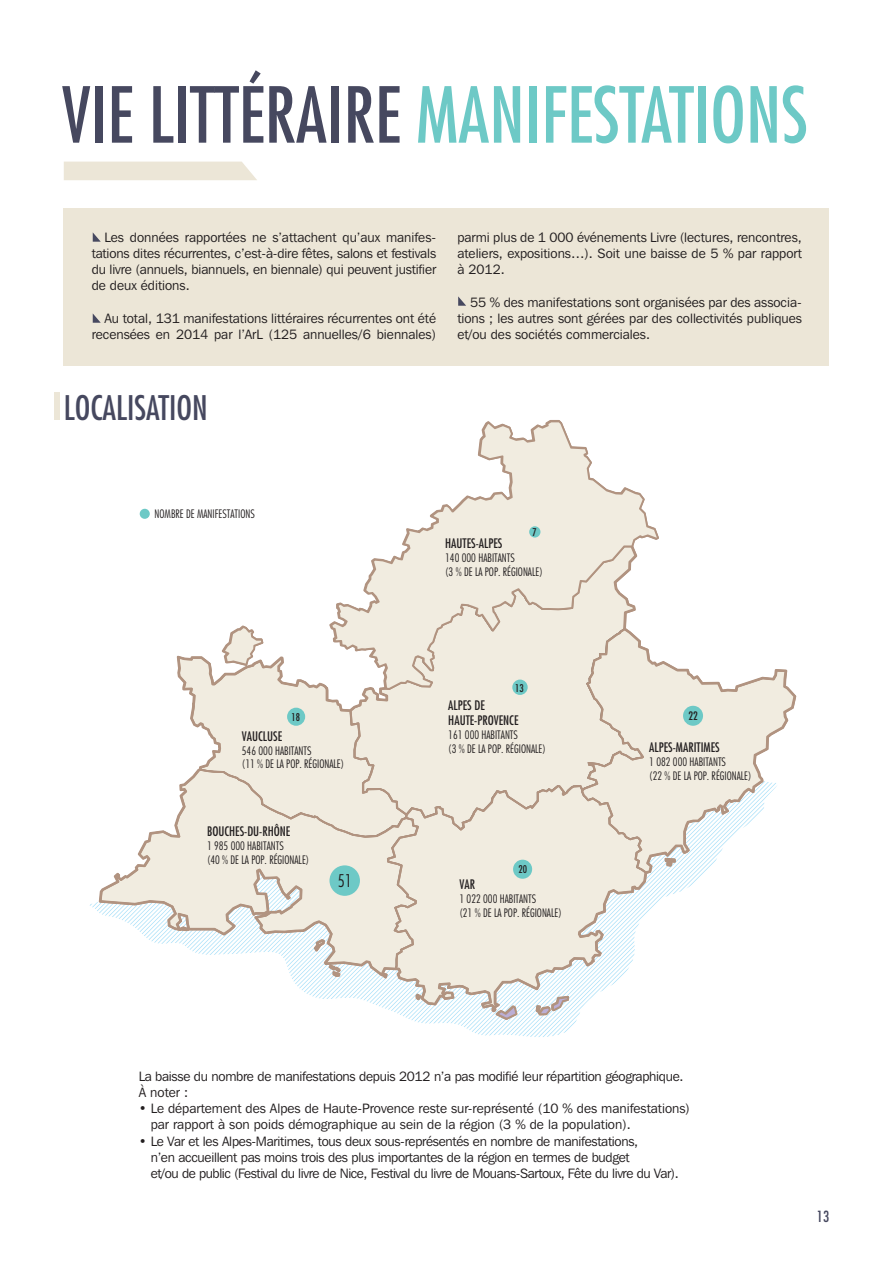
<style>
.page{position:relative;width:893px;height:1263px;background:#fff}
.page>*{position:absolute;margin:0;border:0;box-sizing:border-box;transform-origin:0 0}
.t1{font:condensed 75px "Futura Std";color:#6dc9c6}
.t2{font:condensed 33px "Futura Std";color:#46485f}
.t3{font:300 condensed 17.1px "Futura Std";color:#231f20}
.t4{font:condensed 15px "Futura Std";color:#46485f}
.t5{font:13.5px/16.2px "Franklin Gothic IT Cby BT";color:#231f20;text-align:justify}
.t6{font:13.5px/16.2px "Franklin Gothic IT Cby BT";letter-spacing:-.02em;color:#231f20}
.t7{font:condensed 12.9px/15.5px "Futura Std";color:#231f20}
.t8{font:300 condensed 11.4px/13.6px "Futura Std";color:#231f20}
.t9{font:condensed 11.4px "Futura Std";color:#231f20}
.t10{font:condensed 10.5px "Futura Std";color:#231f20}
.s1{color:#46485f}
</style>
<div class="page">
<div style="left:64px;top:208px;width:765px;height:157px;background:#ece6d7"></div>
<svg style="left:93px;top:233px;width:8px;height:9px"></svg>
<svg style="left:93px;top:314px;width:8px;height:9px"></svg>
<svg style="left:458px;top:296px;width:8px;height:10px"></svg>
<div style="left:64px;top:162px;width:193px;height:18px;background:#ece6d7"></div>
<svg style="left:330px;top:420px;width:329px;height:206px;fill:#f1ece0"></svg>
<svg style="left:741px;top:669px;width:55px;height:159px"></svg>
<svg style="left:89px;top:626px;width:652px;height:411px"></svg>
<div style="left:140px;top:509px;width:10px;height:10px;background:#6dc9c6;border-radius:50%"></div>
<div style="left:329px;top:865px;width:31px;height:31px;background:#6dc9c6;border-radius:50%"></div>
<div style="left:287px;top:708px;width:18px;height:18px;background:#6dc9c6;border-radius:50%"></div>
<div style="left:513px;top:860px;width:19px;height:19px;background:#6dc9c6;border-radius:50%"></div>
<div style="left:512px;top:679px;width:16px;height:16px;background:#6dc9c6;border-radius:50%"></div>
<div style="left:529px;top:526px;width:11px;height:11px;background:#6dc9c6;border-radius:50%"></div>
<div style="left:683px;top:706px;width:20px;height:20px;background:#6dc9c6;border-radius:50%"></div>
<div style="left:55px;top:392px;width:5px;height:28px;background:#ece6d7"></div>
<h1 class="t1" style="left:62px;top:70px;width:748px"><span class="s1">VIE LITTÉRAIRE</span> MANIFESTATIONS</h1>
<p class="t5" style="left:92px;top:229px;width:346px;text-indent:13px">Les données rapportées ne s’attachent qu’aux manifes&shy;tations dites récurrentes, c’est-à-dire fêtes, salons et festivals du livre (annuels, biannuels, en biennale) qui peuvent justifier de deux éditions.</p>
<p class="t5" style="left:92px;top:310px;width:346px;text-align:right">Au total, 131 manifestations littéraires récurrentes ont été recensées en 2014 par l’ArL (125 annuelles/6 biennales)</p>
<p class="t5" style="left:457px;top:229px;width:346px">parmi plus de 1 000 événements Livre (lectures, rencontres, ateliers, expositions…). Soit une baisse de 5 % par rapport à 2012.</p>
<p class="t5" style="left:457px;top:294px;width:346px;text-indent:13px">55 % des manifestations sont organisées par des associa&shy;tions ; les autres sont gérées par des collectivités publiques et/ou des sociétés commerciales.</p>
<h2 class="t2" style="left:64px;top:388px;width:146px">LOCALISATION</h2>
<p class="t8" style="left:155px;top:507px;width:102px">NOMBRE DE MANIFESTATIONS</p>
<p class="t10" style="left:533px;top:526px;width:6px">7</p>
<p class="t7" style="left:445px;top:536px;width:59px">HAUTES-ALPES</p>
<p class="t8" style="left:445px;top:551px;width:99px">140 000 HABITANTS<br>(3 % DE LA POP. RÉGIONALE)</p>
<p class="t10" style="left:292px;top:711px;width:10px">18</p>
<p class="t7" style="left:242px;top:728px;width:42px">VAUCLUSE</p>
<p class="t8" style="left:242px;top:743px;width:104px">546 000 HABITANTS<br>(11 % DE LA POP. RÉGIONALE)</p>
<p class="t7" style="left:207px;top:824px;width:85px">BOUCHES-DU-RHÔNE</p>
<p class="t8" style="left:207px;top:839px;width:104px">1 985 000 HABITANTS<br>(40 % DE LA POP. RÉGIONALE)</p>
<p class="t3" style="left:338px;top:871px;width:16px">51</p>
<p class="t10" style="left:515px;top:682px;width:10px">13</p>
<p class="t7" style="left:448px;top:697px;width:72px">ALPES DE<br>HAUTE-PROVENCE</p>
<p class="t8" style="left:448px;top:728px;width:99px">161 000 HABITANTS<br>(3 % DE LA POP. RÉGIONALE)</p>
<p class="t10" style="left:518px;top:863px;width:10px">20</p>
<p class="t7" style="left:459px;top:877px;width:17px">VAR</p>
<p class="t8" style="left:459px;top:892px;width:104px">1 022 000 HABITANTS<br>(21 % DE LA POP. RÉGIONALE)</p>
<p class="t9" style="left:688px;top:709px;width:11px">22</p>
<p class="t7" style="left:649px;top:740px;width:72px">ALPES-MARITIMES</p>
<p class="t8" style="left:649px;top:755px;width:104px">1 082 000 HABITANTS<br>(22 % DE LA POP. RÉGIONALE)</p>
<p class="t6" style="left:139px;top:1068px;width:546px">La baisse du nombre de manifestations depuis 2012 n’a pas modifié leur répartition géographique.<br>À noter :</p>
<p class="t5" style="left:151px;top:1100px;width:541px;text-indent:-12px">• Le département des Alpes de Haute-Provence reste sur-représenté (10 % des manifestations) par rapport à son poids démographique au sein de la région (3 % de la population).</p>
<p class="t6" style="left:151px;top:1132px;width:530px;text-indent:-12px">• Le Var et les Alpes-Maritimes, tous deux sous-représentés en nombre de manifestations,<br>n’en accueillent pas moins trois des plus importantes de la région en termes de budget<br>et/ou de public (Festival du livre de Nice, Festival du livre de Mouans-Sartoux, Fête du livre du Var).</p>
<p class="t4" style="left:817px;top:1208px;width:14px">13</p>
</div>
